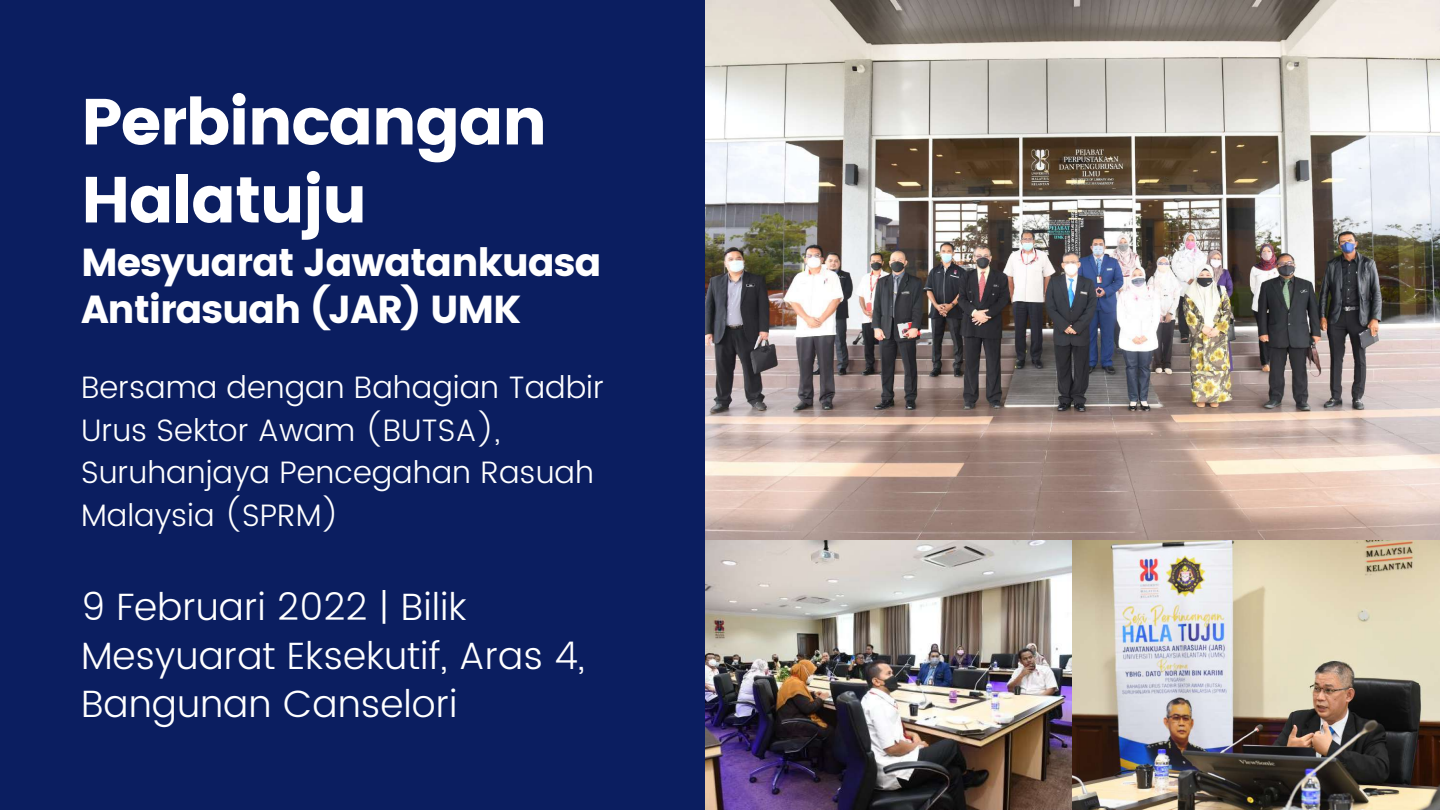
<style>
.page{position:relative;width:1440px;height:810px;background:#0b1e60}
.page>*{position:absolute;margin:0;border:0;box-sizing:border-box;transform-origin:0 0}
.t1{font:65px/78px "Poppins";letter-spacing:-.03em;color:#fff}
.t2{font:39px/46.5px "Poppins";letter-spacing:-.03em;color:#fff}
.t3{font:300 38px/48.8px "Poppins";color:#fff}
.t4{font:300 31px/42.8px "Poppins";color:#fff}
</style>
<div class="page">
<img style="left:705px;top:0;width:735px;height:810px">
<h1 class="t1" style="left:81px;top:83px;width:468px">Perbincangan<br>Halatuju</h1>
<p class="t2" style="left:81px;top:240px;width:522px">Mesyuarat Jawatankuasa<br>Antirasuah (JAR) UMK</p>
<p class="t4" style="left:81px;top:366px;width:525px">Bersama dengan Bahagian Tadbir<br>Urus Sektor Awam (BUTSA),<br>Suruhanjaya Pencegahan Rasuah<br>Malaysia (SPRM)</p>
<p class="t3" style="left:81px;top:582px;width:505px">9 Februari 2022 | Bilik<br>Mesyuarat Eksekutif, Aras 4,<br>Bangunan Canselori</p>
</div>
